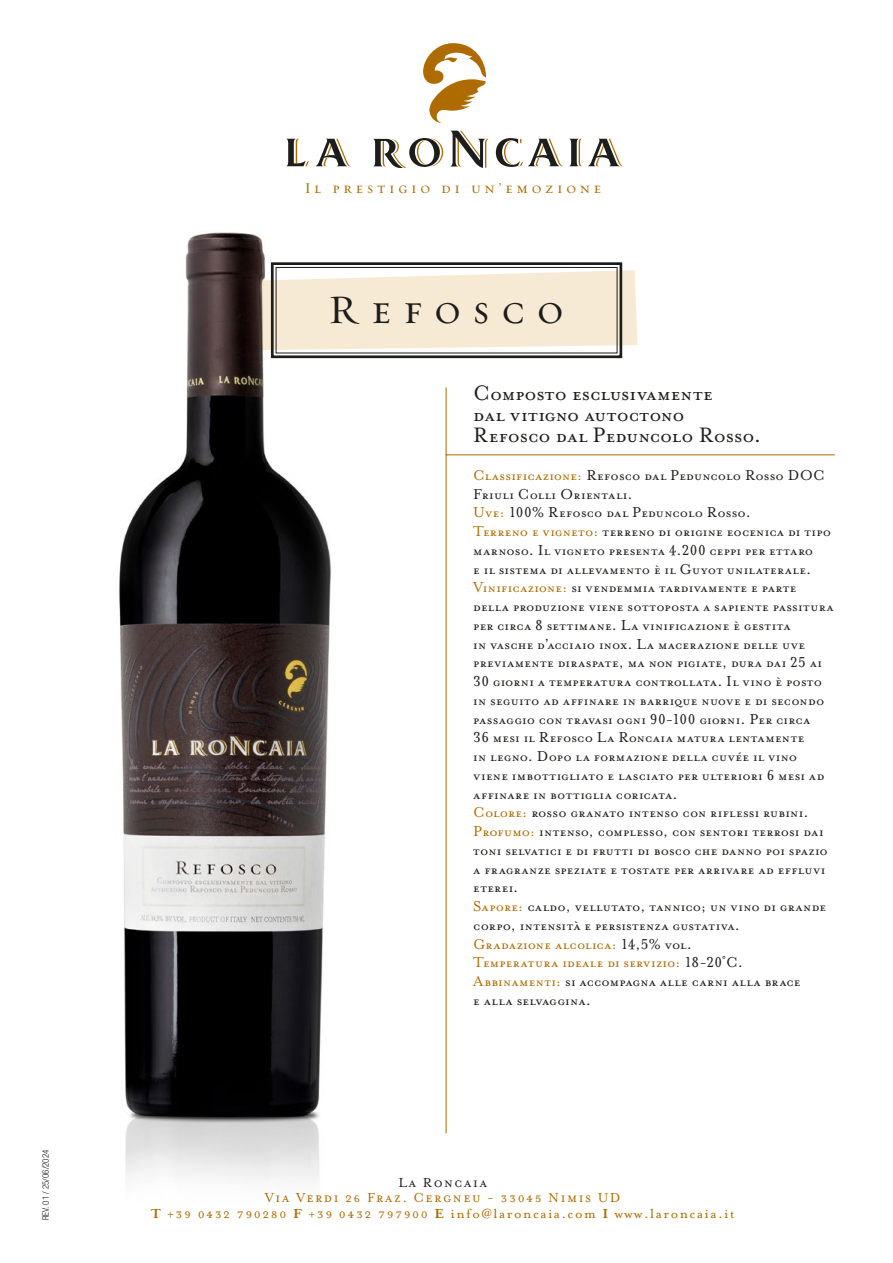
<style>
.page{position:relative;width:893px;height:1263px;background:#fff}
.page>*{position:absolute;margin:0;border:0;box-sizing:border-box;transform-origin:0 0}
.t1{font:40.5px "Requiem Text HTF Small Caps";letter-spacing:.3em;color:#1d1d1b}
.t2{font:24px "Mrs Eaves Petite Caps";color:#1d1d1b}
.t3{font:16.5px/18.8px "Mrs Eaves Petite Caps";letter-spacing:.01em;color:#1d1d1b}
.t4{font:16.5px "Mrs Eaves Petite Caps";letter-spacing:.01em;color:#ae6b00}
.t5{font:15px "Mrs Eaves Roman";letter-spacing:.1em;color:#ae6b00}
.t6{font:15px "Mrs Eaves Small Caps";letter-spacing:.1em;color:#ae6b00}
.t7{font:15px "Requiem Text HTF Small Caps";letter-spacing:.25em;color:#ae6b00}
.t8{font:15px "Mrs Eaves Small Caps";letter-spacing:.1em;color:#1d1d1b}
.t9{font:300 condensed 9px "Helvetica Neue LT Std";color:#1d1d1b}
.s1{color:#ae6b00}
.s2{color:#1d1d1b}
.s3{font-family:"Mrs Eaves";font-weight:700}
.s4{font-family:"Mrs Eaves Small Caps"}
</style>
<div class="page">
<div style="left:271px;top:262px;width:351px;height:96px;border:3px solid #1d1d1b"></div>
<svg style="left:411px;top:266px;width:226px;height:88px;background:#efe5d3"></svg>
<svg style="left:423px;top:43px;width:63px;height:80px"></svg>
<svg style="left:450px;top:131px;width:38px;height:37px"></svg>
<svg style="left:373px;top:138px;width:70px;height:30px"></svg>
<svg style="left:286px;top:139px;width:23px;height:27px"></svg>
<svg style="left:316px;top:139px;width:34px;height:27px"></svg>
<svg style="left:569px;top:139px;width:13px;height:27px"></svg>
<svg style="left:496px;top:138px;width:67px;height:29px"></svg>
<svg style="left:588px;top:139px;width:35px;height:27px"></svg>
<img style="left:119px;top:232px;width:292px;height:949px">
<hr style="left:446px;top:387px;width:1px;height:746px;background:#ae6b00">
<hr style="left:446px;top:455px;width:389px;height:1px;background:#ae6b00">
<p class="t9" style="left:41px;top:1220px;width:72px;rotate:-90deg">REV. 01 / 25/06/2024</p>
<p class="t7" style="left:304px;top:179px;width:298px">Il prestigio di un’emozione</p>
<p class="t1" style="left:328px;top:286px;width:237px">Refosco</p>
<p class="t2" style="left:473px;top:381px;width:241px">Composto esclusivamente</p>
<p class="t2" style="left:473px;top:402px;width:213px">dal vitigno autoctono</p>
<p class="t2" style="left:473px;top:423px;width:290px">Refosco dal Peduncolo Rosso.</p>
<p class="t3" style="left:473px;top:466px;width:353px"><span class="s1">Classificazione:</span> Refosco dal Peduncolo Rosso DOC<br>Friuli Colli Orientali.</p>
<p class="t3" style="left:473px;top:503px;width:279px"><span class="s1">Uve:</span> 100% Refosco dal Peduncolo Rosso.</p>
<p class="t3" style="left:473px;top:522px;width:359px"><span class="s1">Terreno e vigneto:</span> terreno di origine eocenica di tipo marnoso. Il vigneto presenta 4.200 ceppi per ettaro<br>e il sistema di allevamento è il Guyot unilaterale.</p>
<p class="t3" style="left:473px;top:578px;width:362px"><span class="s1">Vinificazione:</span> si vendemmia tardivamente e parte della produzione viene sottoposta a sapiente passitura per circa 8 settimane. La vinificazione è gestita<br>in vasche d’acciaio inox. La macerazione delle uve previamente diraspate, ma non pigiate, dura dai 25 ai 30 giorni a temperatura controllata. Il vino è posto in seguito ad affinare in barrique nuove e di secondo passaggio con travasi ogni 90-100 giorni. Per circa<br>36 mesi il Refosco La Roncaia matura lentamente<br>in legno. Dopo la formazione della cuvée il vino viene imbottigliato e lasciato per ulteriori 6 mesi ad affinare in bottiglia coricata.</p>
<p class="t3" style="left:473px;top:803px;width:337px"><span class="s1">Colore:</span> rosso granato intenso con riflessi rubini.</p>
<p class="t3" style="left:473px;top:822px;width:356px"><span class="s1">Profumo:</span> intenso, complesso, con sentori terrosi dai toni selvatici e di frutti di bosco che danno poi spazio a fragranze speziate e tostate per arrivare ad effluvi eterei.</p>
<p class="t3" style="left:473px;top:897px;width:354px"><span class="s1">Sapore:</span> caldo, vellutato, tannico; un vino di grande corpo, intensità e persistenza gustativa.</p>
<p class="t4" style="left:473px;top:935px;width:220px">Gradazione alcolica: <span class="s2">14,5% vol.</span></p>
<p class="t4" style="left:473px;top:954px;width:271px">Temperatura ideale di servizio: <span class="s2">18-20˚C.</span></p>
<p class="t3" style="left:473px;top:972px;width:329px"><span class="s1">Abbinamenti:</span> si accompagna alle carni alla brace e alla selvaggina.</p>
<p class="t8" style="left:398px;top:1175px;width:90px">La Roncaia</p>
<p class="t6" style="left:265px;top:1190px;width:357px">Via Verdi 26 Fraz. Cergneu - 33045 Nimis UD</p>
<p class="t5" style="left:151px;top:1205px;width:585px"><span class="s3">T</span> <span class="s4">+39 0432 790280</span> <span class="s3">F</span> <span class="s4">+39 0432 797900</span> <span class="s3">E</span> info@laroncaia.com <span class="s3">I</span> www.laroncaia.it</p>
</div>
